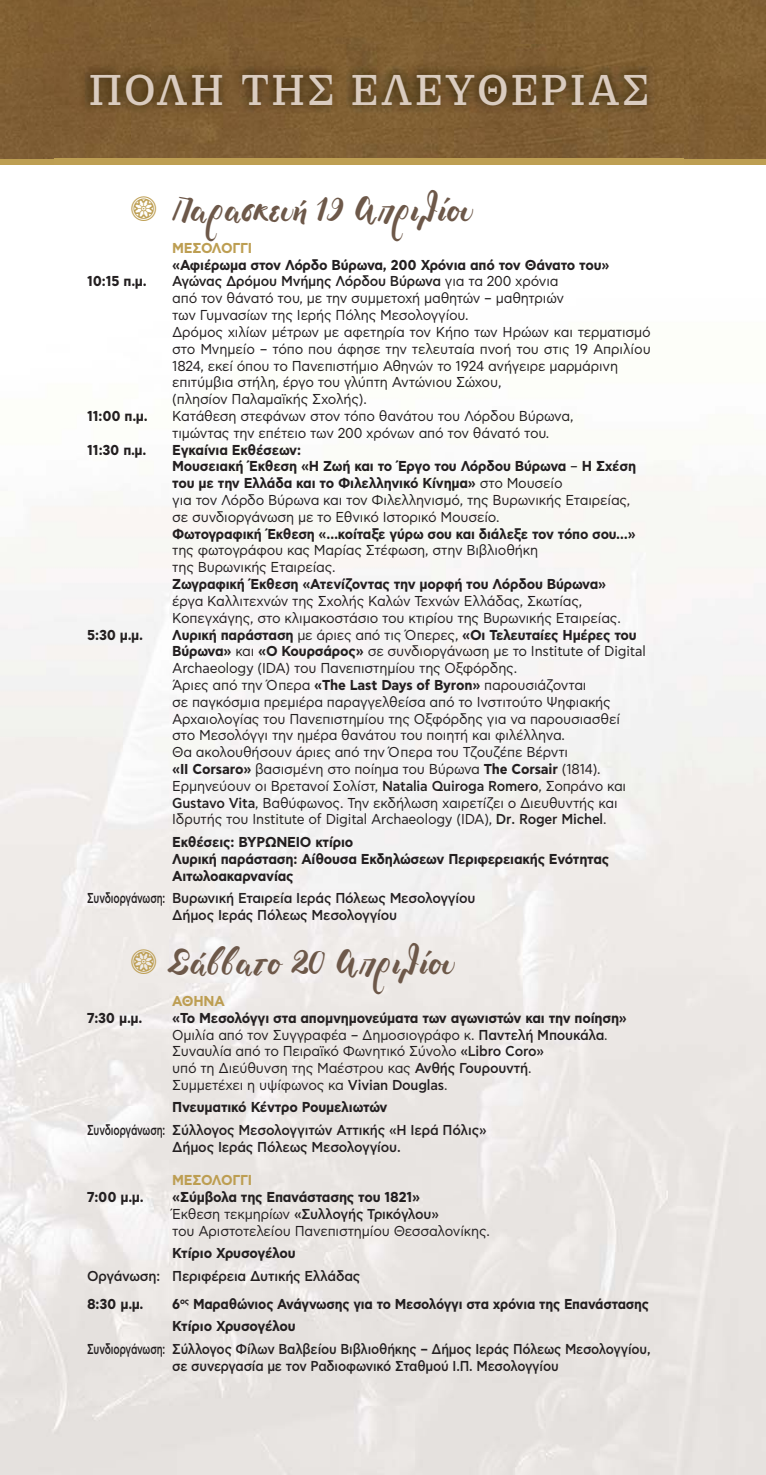
<style>
.page{position:relative;width:766px;height:1475px;background:#fff}
.page>*{position:absolute;margin:0;border:0;box-sizing:border-box;transform-origin:0 0}
.t1{font:42px "GFS Galatea";letter-spacing:.045em;color:#daccc0}
.t2{font:40px "Supergal";color:#6d5849}
.t3{font:14px/16.8px "Asty CF Std";letter-spacing:-.015em;color:#231f20;scale:.95 1}
.t4{font:700 14px/16.8px "Asty CF Std";letter-spacing:-.015em;color:#231f20;scale:.95 1}
.t5{font:500 14px/16.8px "Asty CF Std";letter-spacing:-.015em;color:#231f20;text-align:center;scale:.7 1}
.t6{font:700 14px/22.4px "Asty CF Std";letter-spacing:-.015em;color:#231f20;scale:.92 1}
.t7{font:700 14px "Asty CF Std";letter-spacing:-.015em;color:#231f20;scale:.94 1}
.t8{font:500 14px "Asty CF Std";letter-spacing:-.015em;color:#231f20;scale:.95 1}
.t9{font:700 14px "Asty CF Std";letter-spacing:-.02em;color:#bd9e52;scale:.95 1}
.s1{font-weight:500}
.s2{font-weight:700}
</style>
<div class="page">
<img style="left:0;top:164px;width:765px;height:1310px">
<div style="left:0;top:0;width:765px;height:159px;background:#7f5e32"></div>
<div style="left:0;top:159px;width:765px;height:5px;background:#bd9e52"></div>
<img style="left:55px;top:45px;width:628px;height:132px">
<svg style="left:131px;top:196px;width:25px;height:25px"></svg>
<svg style="left:131px;top:949px;width:25px;height:25px"></svg>
<h1 class="t1" style="left:88px;top:61px;width:562px">ΠΟΛΗ ΤΗΣ ΕΛΕΥΘΕΡΙΑΣ</h1>
<h2 class="t2" style="left:172px;top:184px;width:302px">Παρασκευή 19 Απριλίου</h2>
<p class="t9" style="left:172px;top:243px;width:86px">ΜΕΣΟΛΟΓΓΙ</p>
<p class="t4" style="left:172px;top:259px;width:462px">«Αφιέρωμα στον Λόρδο Βύρωνα, 200 Χρόνια από τον Θάνατο του»</p>
<p class="t4" style="left:87px;top:275px;width:64px">10:15 π.μ.</p>
<p class="t3" style="left:172px;top:274px;width:505px"><span class="s1">Αγώνας Δρόμου Μνήμης Λόρδου Βύρωνα</span> για τα 200 χρόνια<br>από τον θάνατό του, με την συμμετοχή μαθητών – μαθητριών<br>των Γυμνασίων της Ιερής Πόλης Μεσολογγίου.<br>Δρόμος χιλίων μέτρων με αφετηρία τον Κήπο των Ηρώων και τερματισμό στο Μνημείο – τόπο που άφησε την τελευταία πνοή του στις 19 Απριλίου 1824, εκεί όπου το Πανεπιστήμιο Αθηνών το 1924 ανήγειρε μαρμάρινη επιτύμβια στήλη, έργο του γλύπτη Αντώνιου Σώχου,<br>(πλησίον Παλαμαϊκής Σχολής).</p>
<p class="t4" style="left:87px;top:410px;width:65px">11:00 π.μ.</p>
<p class="t3" style="left:172px;top:408px;width:423px">Κατάθεση στεφάνων στον τόπο θανάτου του Λόρδου Βύρωνα, τιμώντας την επέτειο των 200 χρόνων από τον θάνατό του.</p>
<p class="t4" style="left:87px;top:443px;width:64px">11:30 π.μ.</p>
<p class="t3" style="left:172px;top:442px;width:489px"><span class="s2">Εγκαίνια Εκθέσεων:<br>Μουσειακή Έκθεση «Η Ζωή και το Έργο του Λόρδου Βύρωνα</span> – <span class="s2">Η Σχέση του με την Ελλάδα και το Φιλελληνικό Κίνημα»</span> στο Μουσείο<br>για τον Λόρδο Βύρωνα και τον Φιλελληνισμό, της Βυρωνικής Εταιρείας, σε συνδιοργάνωση με το Εθνικό Ιστορικό Μουσείο.</p>
<p class="t7" style="left:172px;top:528px;width:494px">Φωτογραφική Έκθεση «…κοίταξε γύρω σου και διάλεξε τον τόπο σου…»</p>
<p class="t3" style="left:172px;top:543px;width:387px">της φωτογράφου κας Μαρίας Στέφωση, στην Βιβλιοθήκη της Βυρωνικής Εταιρείας.</p>
<p class="t4" style="left:172px;top:578px;width:458px">Ζωγραφική Έκθεση «Ατενίζοντας την μορφή του Λόρδου Βύρωνα»</p>
<p class="t3" style="left:172px;top:593px;width:473px">έργα Καλλιτεχνών της Σχολής Καλών Τεχνών Ελλάδας, Σκωτίας,<br>Κοπεγχάγης, στο κλιμακοστάσιο του κτιρίου της Βυρωνικής Εταιρείας.</p>
<p class="t4" style="left:87px;top:628px;width:60px">5:30 μ.μ.</p>
<p class="t3" style="left:172px;top:627px;width:500px"><span class="s2">Λυρική παράσταση</span> με άριες από τις Όπερες, <span class="s2">«Οι Τελευταίες Ημέρες του Βύρωνα»</span> και <span class="s2">«Ο Κουρσάρος»</span> σε συνδιοργάνωση με το Institute of Digital Archaeology (IDA) του Πανεπιστημίου της Οξφόρδης.<br>Άριες από την Όπερα <span class="s2">«The Last Days of Byron»</span> παρουσιάζονται<br>σε παγκόσμια πρεμιέρα παραγγελθείσα από το Ινστιτούτο Ψηφιακής Αρχαιολογίας του Πανεπιστημίου της Οξφόρδης για να παρουσιασθεί στο Μεσολόγγι την ημέρα θανάτου του ποιητή και φιλέλληνα.<br>Θα ακολουθήσουν άριες από την Όπερα του Τζουζέπε Βέρντι<br><span class="s2">«II Corsaro»</span> βασισμένη στο ποίημα του Βύρωνα <span class="s2">The Corsair</span> (1814).<br>Ερμηνεύουν οι Βρετανοί Σολίστ, <span class="s1">Natalia Quiroga Romero</span>, Σοπράνο και <span class="s1">Gustavo Vita</span>, Βαθύφωνος. Την εκδήλωση χαιρετίζει ο Διευθυντής και Ιδρυτής του Institute of Digital Archaeology (IDA), <span class="s1">Dr. Roger Michel</span>.</p>
<p class="t4" style="left:172px;top:835px;width:461px">Εκθέσεις: ΒΥΡΩΝΕΙΟ κτίριο<br>Λυρική παράσταση: Αίθουσα Εκδηλώσεων Περιφερειακής Ενότητας<br>Αιτωλοακαρνανίας</p>
<p class="t5" style="left:87px;top:890px;width:556px">Συνδιοργάνωση: Βυρωνική Εταιρεία Ιεράς Πόλεως Μεσολογγίου<br>Δήμος Ιεράς Πόλεως Μεσολογγίου</p>
<h2 class="t2" style="left:172px;top:936px;width:283px">Σάββατο 20 Απριλίου</h2>
<p class="t9" style="left:172px;top:995px;width:57px">ΑΘΗΝΑ</p>
<p class="t4" style="left:87px;top:1011px;width:60px">7:30 μ.μ.</p>
<p class="t3" style="left:172px;top:1010px;width:480px"><span class="s2">«Το Μεσολόγγι στα απομνημονεύματα των αγωνιστών και την ποίηση» </span>Ομιλία από τον Συγγραφέα – Δημοσιογράφο κ. <span class="s1">Παντελή Μπουκάλα</span>.<br>Συναυλία από το Πειραϊκό Φωνητικό Σύνολο <span class="s1">«Libro Coro»<br></span>υπό τη Διεύθυνση της Μαέστρου κας <span class="s1">Ανθής Γουρουντή</span>.<br>Συμμετέχει η υψίφωνος κα <span class="s1">Vivian Dοuglas</span>.</p>
<p class="t4" style="left:172px;top:1101px;width:228px">Πνευματικό Κέντρο Ρουμελιωτών</p>
<p class="t5" style="left:87px;top:1122px;width:572px">Συνδιοργάνωση: Σύλλογος Μεσολογγιτών Αττικής «Η Ιερά Πόλις»<br>Δήμος Ιεράς Πόλεως Μεσολογγίου.</p>
<p class="t9" style="left:172px;top:1175px;width:86px">ΜΕΣΟΛΟΓΓΙ</p>
<p class="t4" style="left:87px;top:1190px;width:61px">7:00 μ.μ.</p>
<p class="t3" style="left:172px;top:1189px;width:336px"><span class="s2">«Σύμβολα της Επανάστασης του 1821»<br></span>Έκθεση τεκμηρίων <span class="s1">«Συλλογής Τρικόγλου»<br></span>του Αριστοτελείου Πανεπιστημίου Θεσσαλονίκης.</p>
<p class="t4" style="left:172px;top:1247px;width:131px">Κτίριο Χρυσογέλου</p>
<p class="t8" style="left:87px;top:1269px;width:289px">Οργάνωση: Περιφέρεια Δυτικής Ελλάδας</p>
<p class="t4" style="left:87px;top:1297px;width:61px">8:30 μ.μ.</p>
<p class="t6" style="left:172px;top:1294px;width:519px">6<sup>ος</sup> Μαραθώνιος Ανάγνωσης για το Μεσολόγγι στα χρόνια της Επανάστασης<br>Κτίριο Χρυσογέλου</p>
<p class="t5" style="left:87px;top:1341px;width:806px">Συνδιοργάνωση: Σύλλογος Φίλων Βαλβείου Βιβλιοθήκης – Δήμος Ιεράς Πόλεως Μεσολογγίου, σε συνεργασία με τον Ραδιοφωνικό Σταθμού Ι.Π. Μεσολογγίου</p>
</div>
